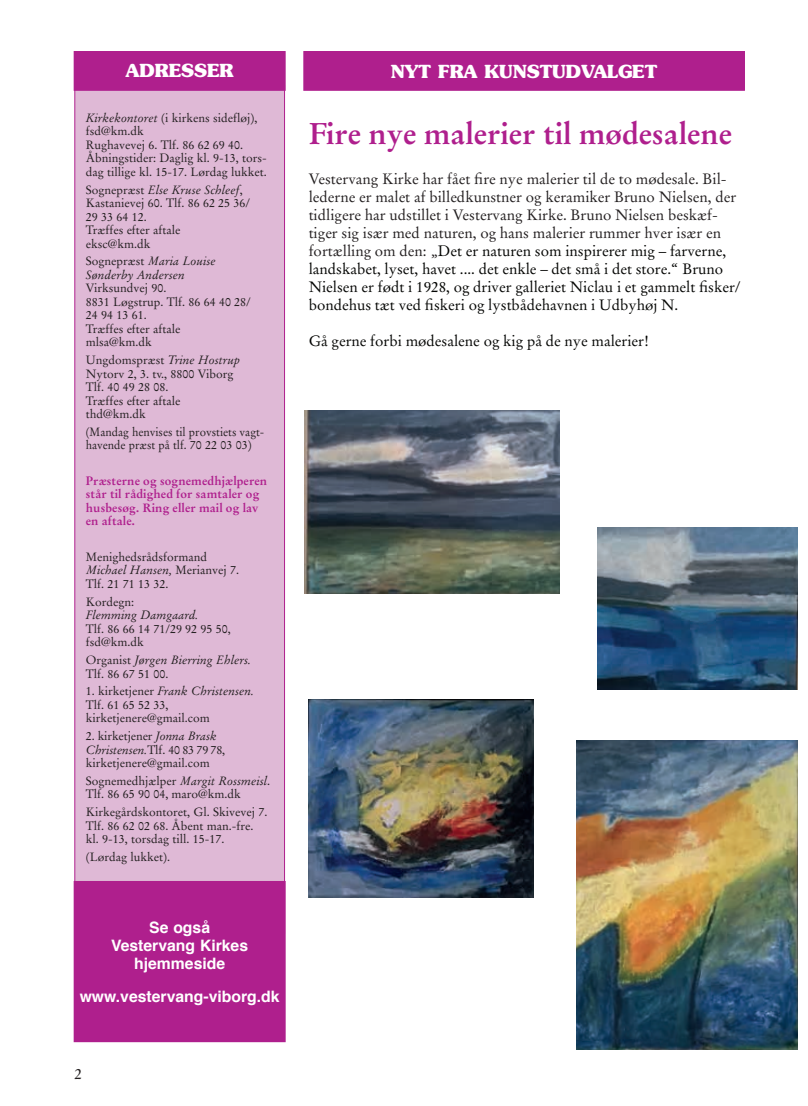
<style>
.page{position:relative;width:808px;height:1106px;background:#fff}
.page>*{position:absolute;margin:0;border:0;box-sizing:border-box;transform-origin:0 0}
.t1{font:700 30px "Stempel Garamond LT Std";color:#af1f8d}
.t2{font:700 18px "Souvenir Std";color:#fff}
.t3{font:700 15.75px/18px "Helvetica";color:#fff;text-align:center}
.t4{font:15px/18px "Stempel Garamond LT Std";color:#231f20}
.t5{font:15px "Stempel Garamond LT Std";color:#040503}
.t6{font:12px/13.5px "Stempel Garamond LT Std";color:#231f20}
.t7{font:700 12px/13.5px "Stempel Garamond LT Std";letter-spacing:.01em;color:#af1f8d}
.t8{font:12px/13.5px "Stempel Garamond LT Std";color:#231f20;scale:.95 1}
.t9{font:italic 12px/13.5px "Stempel Garamond LT Std";color:#231f20}
.s1{font-style:italic}
.s2{font-style:normal}
.s3{color:#040503}
</style>
<div class="page">
<div style="left:304px;top:52px;width:440px;height:38px;background:#af1f8d"></div>
<div style="left:303px;top:51px;width:442px;height:40px;border:2px solid #af1f8d"></div>
<div style="left:75px;top:85px;width:210px;height:848px;background:#dfb9d6"></div>
<div style="left:74px;top:881px;width:211px;height:160px;background:#af1f8d"></div>
<div style="left:74px;top:881px;width:212px;height:161px;border:2px solid #af1f8d"></div>
<div style="left:74px;top:52px;width:211px;height:38px;background:#af1f8d"></div>
<div style="left:74px;top:51px;width:212px;height:40px;border:2px solid #af1f8d"></div>
<img style="left:304px;top:410px;width:255px;height:183px">
<img style="left:597px;top:528px;width:200px;height:161px">
<img style="left:309px;top:699px;width:225px;height:198px">
<img style="left:576px;top:740px;width:221px;height:309px">
<h2 class="t2" style="left:126px;top:59px;width:109px">ADRESSER</h2>
<p class="t6" style="left:86px;top:111px;width:182px"><span class="s1">Kirkekontoret</span> (i kirkens sidefløj), fsd@km.dk<br>Rughavevej 6. Tlf. 86 62 69 40.<br>Åbningstider: Daglig kl. 9-13, tors&shy;dag tillige kl. 15-17. Lørdag lukket.</p>
<p class="t6" style="left:86px;top:183px;width:166px">Sognepræst <span class="s1">Else Kruse Schleef</span>,<br>Kastanievej 60. Tlf. 86 62 25 36/<br>29 33 64 12.<br>Træffes efter aftale<br>eksc@km.dk</p>
<p class="t9" style="left:86px;top:254px;width:131px"><span class="s2">Sognepræst</span> Maria Louise<br>Sønderby Andersen</p>
<p class="t6" style="left:86px;top:281px;width:167px">Virksundvej 90.<br>8831 Løgstrup. Tlf. 86 64 40 28/<br>24 94 13 61.<br>Træffes efter aftale<br>mlsa@km.dk</p>
<p class="t6" style="left:86px;top:353px;width:156px">Ungdomspræst <span class="s1">Trine Hostrup<br></span>Nytorv 2, 3. tv., 8800 Viborg<br>Tlf. 40 49 28 08.<br>Træffes efter aftale thd@km.dk</p>
<p class="t8" style="left:86px;top:425px;width:189px">(Mandag henvises til provstiets vagt&shy;havende præst på tlf. 70 22 03 03)</p>
<p class="t7" style="left:86px;top:474px;width:183px">Præsterne og sognemedhjælperen står til rådighed for samtaler og husbesøg. Ring eller mail og lav en aftale.</p>
<p class="t6" style="left:86px;top:550px;width:155px">Menighedsrådsformand<br><span class="s1">Michael Hansen,</span> Merianvej 7.<br>Tlf. 21 71 13 32.</p>
<p class="t6" style="left:86px;top:595px;width:50px">Kordegn:</p>
<p class="t9" style="left:86px;top:608px;width:114px">Flemming Damgaard.</p>
<p class="t6" style="left:86px;top:622px;width:147px">Tlf. 86 66 14 71/29 92 95 50, fsd@km.dk</p>
<p class="t6" style="left:86px;top:653px;width:167px">Organist <span class="s1">Jørgen Bierring Ehlers.<br></span>Tlf. 86 67 51 00.</p>
<p class="t6" style="left:86px;top:684px;width:170px">1. kirketjener <span class="s1">Frank Christensen.<br></span>Tlf. 61 65 52 33, kirketjenere@gmail.com</p>
<p class="t6" style="left:86px;top:729px;width:141px">2. kirketjener <span class="s1">Jonna Brask<br>Christensen.</span>Tlf. 40 83 79 78, kirketjenere@gmail.com</p>
<p class="t6" style="left:86px;top:774px;width:186px">Sognemedhjælper <span class="s1">Margit Rossmeisl</span>.<br>Tlf. 86 65 90 04, maro@km.dk</p>
<p class="t6" style="left:86px;top:805px;width:183px">Kirkegårdskontoret, Gl. Skivevej 7.<br>Tlf. 86 62 02 68. Åbent man.-fre. kl. 9-13, torsdag till. 15-17.</p>
<p class="t6" style="left:86px;top:850px;width:86px">(Lørdag lukket).</p>
<h3 class="t3" style="left:111px;top:918px;width:139px">Se også<br>Vestervang Kirkes hjemmeside</h3>
<h3 class="t3" style="left:80px;top:987px;width:201px">www.vestervang-viborg.dk</h3>
<p class="t4" style="left:74px;top:1065px;width:9px">2</p>
<h2 class="t2" style="left:391px;top:60px;width:268px">NYT FRA KUNSTUDVALGET</h2>
<h1 class="t1" style="left:309px;top:115px;width:425px">Fire nye malerier til mødesalene</h1>
<p class="t4" style="left:309px;top:170px;width:434px">Vestervang Kirke har fået fire nye malerier til de to mødesale. Bil&shy;lederne er malet af billedkunstner og keramiker Bruno Nielsen, der tidligere har udstillet i Vestervang Kirke. Bruno Nielsen beskæf&shy;tiger sig især med naturen, og hans malerier rummer hver især en fortælling om den: „<span class="s3">Det er naturen som inspirerer mig – farverne, landskabet, lyset, havet .... det enkle – det små i det store.“ Bruno Nielsen er født i 1928, og driver galleriet Niclau i et gammelt fisker/ bondehus tæt ved fiskeri og lystbådehavnen i Udbyhøj N.</span></p>
<p class="t5" style="left:309px;top:332px;width:342px">Gå gerne forbi mødesalene og kig på de nye malerier!</p>
</div>
